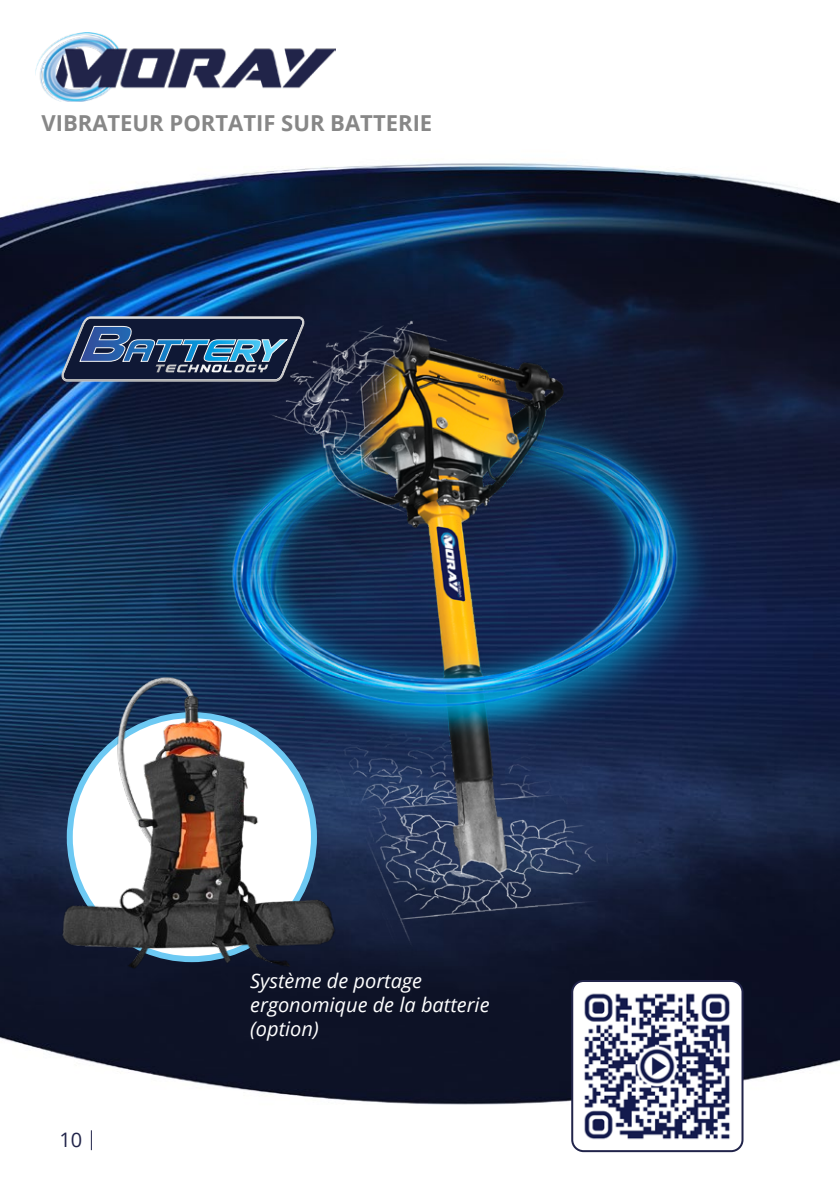
<style>
.page{position:relative;width:840px;height:1191px;background:#fff}
.page>*{position:absolute;margin:0;border:0;box-sizing:border-box;transform-origin:0 0}
.t1{font:700 22px "Open Sans";color:#878787}
.t2{font:italic 20px/24px "Open Sans";color:#fff}
.t3{font:20px "Open Sans";color:#21244a}
</style>
<div class="page">
<img style="left:0;top:32px;width:839px;height:1121px">
<img style="left:35px;top:33px;width:301px;height:68px">
<img style="left:41px;top:281px;width:794px;height:713px">
<img style="left:30px;top:652px;width:339px;height:348px">
<div style="left:572px;top:981px;width:170px;height:170px;background:#fff;border-radius:11px"></div>
<img style="left:584px;top:993px;width:146px;height:147px">
<div style="left:571px;top:980px;width:172px;height:172px;border:2px solid #21244a;border-radius:11px"></div>
<svg style="left:91px;top:1130px;width:1px;height:20px"></svg>
<p class="t1" style="left:41px;top:107px;width:392px">VIBRATEUR PORTATIF SUR BATTERIE</p>
<p class="t3" style="left:59px;top:1126px;width:24px">10</p>
<p class="t2" style="left:250px;top:968px;width:241px">Système de portage ergonomique de la batterie (option)</p>
</div>
